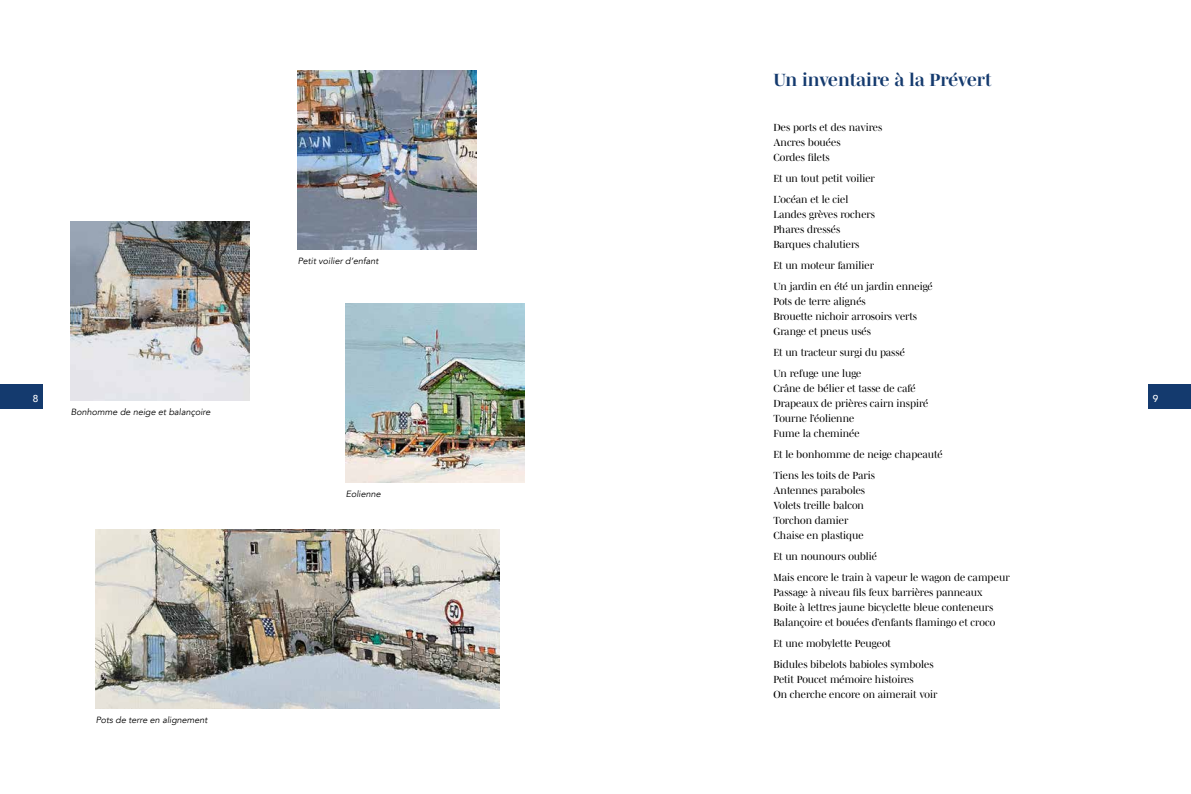
<style>
.page{position:relative;width:1191px;height:794px;background:#fff}
.page>*{position:absolute;margin:0;border:0;box-sizing:border-box;transform-origin:0 0}
.t1{font:700 18px "Mencken Std Head";color:#143a6e}
.t2{font:10.5px/15px "Mencken Std Head";color:#000}
.t3{font:500 10px "Avenir";color:#fff}
.t4{font:italic 9px "Avenir";color:#000}
</style>
<div class="page">
<img style="left:298px;top:71px;width:178px;height:179px">
<img style="left:71px;top:221px;width:179px;height:179px">
<img style="left:96px;top:529px;width:404px;height:179px">
<img style="left:346px;top:303px;width:178px;height:179px">
<div style="left:0;top:385px;width:43px;height:24px;background:#143a6e"></div>
<div style="left:1148px;top:385px;width:43px;height:24px;background:#143a6e"></div>
<h1 class="t1" style="left:773px;top:69px;width:220px">Un inventaire à la Prévert</h1>
<p class="t2" style="left:773px;top:119px;width:110px">Des ports et des navires<br>Ancres bouées<br>Cordes filets</p>
<p class="t2" style="left:773px;top:167px;width:103px;line-height:21px">Et un tout petit voilier<br>L’océan et le ciel</p>
<p class="t2" style="left:773px;top:206px;width:103px">Landes grèves rochers<br>Phares dressés<br>Barques chalutiers</p>
<p class="t2" style="left:773px;top:254px;width:161px;line-height:21px">Et un moteur familier<br>Un jardin en été un jardin enneigé</p>
<p class="t2" style="left:773px;top:293px;width:145px">Pots de terre alignés<br>Brouette nichoir arrosoirs verts<br>Grange et pneus usés</p>
<p class="t2" style="left:773px;top:341px;width:133px;line-height:21px">Et un tracteur surgi du passé<br>Un refuge une luge</p>
<p class="t2" style="left:773px;top:380px;width:156px">Crâne de bélier et tasse de café<br>Drapeaux de prières cairn inspiré<br>Tourne l’éolienne<br>Fume la cheminée</p>
<p class="t2" style="left:773px;top:443px;width:171px;line-height:21px">Et le bonhomme de neige chapeauté<br>Tiens les toits de Paris</p>
<p class="t2" style="left:773px;top:482px;width:93px">Antennes paraboles<br>Volets treille balcon<br>Torchon damier<br>Chaise en plastique</p>
<p class="t2" style="left:773px;top:545px;width:238px;line-height:21px">Et un nounours oublié<br>Mais encore le train à vapeur le wagon de campeur</p>
<p class="t2" style="left:773px;top:584px;width:223px">Passage à niveau fils feux barrières panneaux<br>Boite à lettres jaune bicyclette bleue conteneurs<br>Balançoire et bouées d’enfants flamingo et croco</p>
<p class="t2" style="left:773px;top:632px;width:162px;line-height:21px">Et une mobylette Peugeot<br>Bidules bibelots babioles symboles</p>
<p class="t2" style="left:773px;top:671px;width:165px">Petit Poucet mémoire histoires<br>On cherche encore on aimerait voir</p>
<p class="t4" style="left:298px;top:256px;width:82px">Petit voilier d’enfant</p>
<p class="t3" style="left:33px;top:390px;width:7px">8</p>
<p class="t3" style="left:1152px;top:390px;width:7px">9</p>
<p class="t4" style="left:71px;top:406px;width:141px">Bonhomme de neige et balançoire</p>
<p class="t4" style="left:346px;top:488px;width:37px">Eolienne</p>
<p class="t4" style="left:96px;top:714px;width:113px">Pots de terre en alignement</p>
</div>
